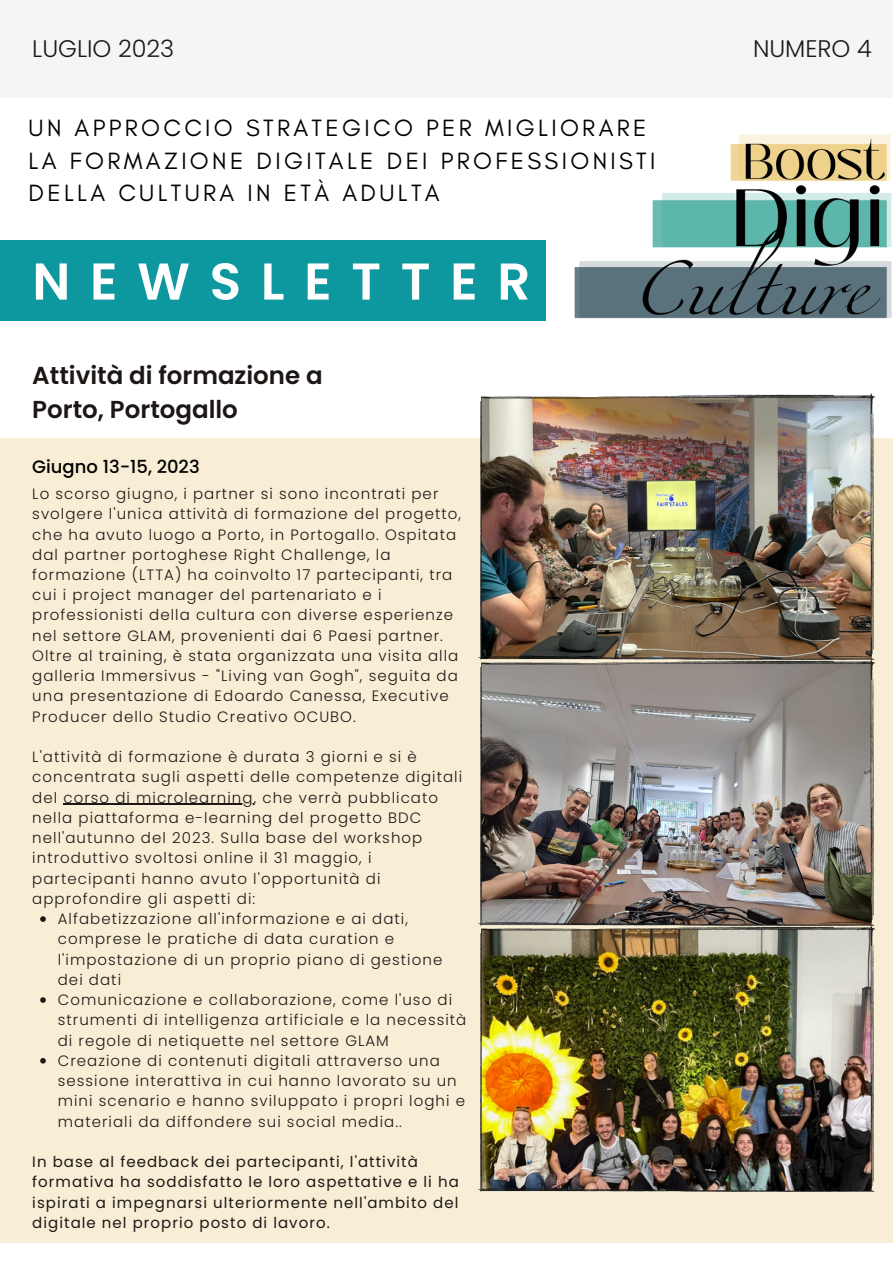
<style>
.page{position:relative;width:893px;height:1264px;background:#fff}
.page>*{position:absolute;margin:0;border:0;box-sizing:border-box;transform-origin:0 0}
.t1{font:600 51.75px "Poppins";letter-spacing:.38em;color:#fff}
.t2{font:600 24.45px/33.8px "Poppins";color:#1c1715}
.t3{font:24px/32.5px "Glacial Indifference";letter-spacing:.14em;color:#000}
.t4{font:300 24px "Poppins";color:#1c1715}
.t5{font:500 18px "Poppins";color:#000}
.t6{font:300 15px/20.2px "Poppins";letter-spacing:.07em;color:#1c1715}
.t7{font:15px/20.2px "Poppins";letter-spacing:.07em;color:#1c1715}
</style>
<div class="page">
<div style="left:0;top:438px;width:892px;height:804px;background:#f8eed5"></div>
<div style="left:0;top:240px;width:545px;height:81px;background:#0c989e"></div>
<div style="left:0;top:0;width:892px;height:97px;background:#f4f5f4"></div>
<img style="left:574px;top:134px;width:318px;height:185px">
<img style="left:478px;top:393px;width:396px;height:798px">
<svg style="left:40px;top:916px;width:6px;height:5px"></svg>
<svg style="left:40px;top:997px;width:6px;height:5px"></svg>
<svg style="left:40px;top:1058px;width:6px;height:5px"></svg>
<hr style="left:63px;top:803px;width:191px;height:2px;background:#1c1715">
<img style="left:481px;top:664px;width:389px;height:260px">
<img style="left:481px;top:929px;width:389px;height:261px">
<p class="t4" style="left:32px;top:32px;width:143px">LUGLIO 2023</p>
<p class="t3" style="left:29px;top:111px;width:628px">UN APPROCCIO STRATEGICO PER MIGLIORARE<br>LA FORMAZIONE DIGITALE DEI PROFESSIONISTI<br>DELLA CULTURA IN ETÀ ADULTA</p>
<p class="t1" style="left:32px;top:245px;width:499px">NEWSLETTER</p>
<p class="t2" style="left:32px;top:359px;width:292px">Attività di formazione a<br>Porto, Portogallo</p>
<p class="t5" style="left:32px;top:454px;width:169px">Giugno 13-15, 2023</p>
<p class="t6" style="left:32px;top:483px;width:430px">Lo scorso giugno, i partner si sono incontrati per svolgere l'unica attività di formazione del progetto, che ha avuto luogo a Porto, in Portogallo. Ospitata dal partner portoghese Right Challenge, la formazione (LTTA) ha coinvolto 17 partecipanti, tra cui i project manager del partenariato e i professionisti della cultura con diverse esperienze nel settore GLAM, provenienti dai 6 Paesi partner.<br>Oltre al training, è stata organizzata una visita alla galleria Immersivus - "Living van Gogh", seguita da una presentazione di Edoardo Canessa, Executive Producer dello Studio Creativo OCUBO.</p>
<p class="t6" style="left:32px;top:746px;width:431px">L'attività di formazione è durata 3 giorni e si è concentrata sugli aspetti delle competenze digitali del corso di microlearning, che verrà pubblicato nella piattaforma e-learning del progetto BDC nell'autunno del 2023. Sulla base del workshop introduttivo svoltosi online il 31 maggio, i partecipanti hanno avuto l'opportunità di approfondire gli aspetti di:</p>
<p class="t6" style="left:58px;top:908px;width:386px">Alfabetizzazione all'informazione e ai dati, comprese le pratiche di data curation e l'impostazione di un proprio piano di gestione dei dati</p>
<p class="t6" style="left:58px;top:989px;width:410px">Comunicazione e collaborazione, come l'uso di strumenti di intelligenza artificiale e la necessità di regole di netiquette nel settore GLAM</p>
<p class="t6" style="left:58px;top:1050px;width:408px">Creazione di contenuti digitali attraverso una sessione interattiva in cui hanno lavorato su un mini scenario e hanno sviluppato i propri loghi e materiali da diffondere sui social media..</p>
<p class="t7" style="left:32px;top:1151px;width:428px">In base al feedback dei partecipanti, l'attività formativa ha soddisfatto le loro aspettative e li ha ispirati a impegnarsi ulteriormente nell'ambito del digitale nel proprio posto di lavoro.</p>
<p class="t4" style="left:753px;top:32px;width:120px">NUMERO 4</p>
</div>
